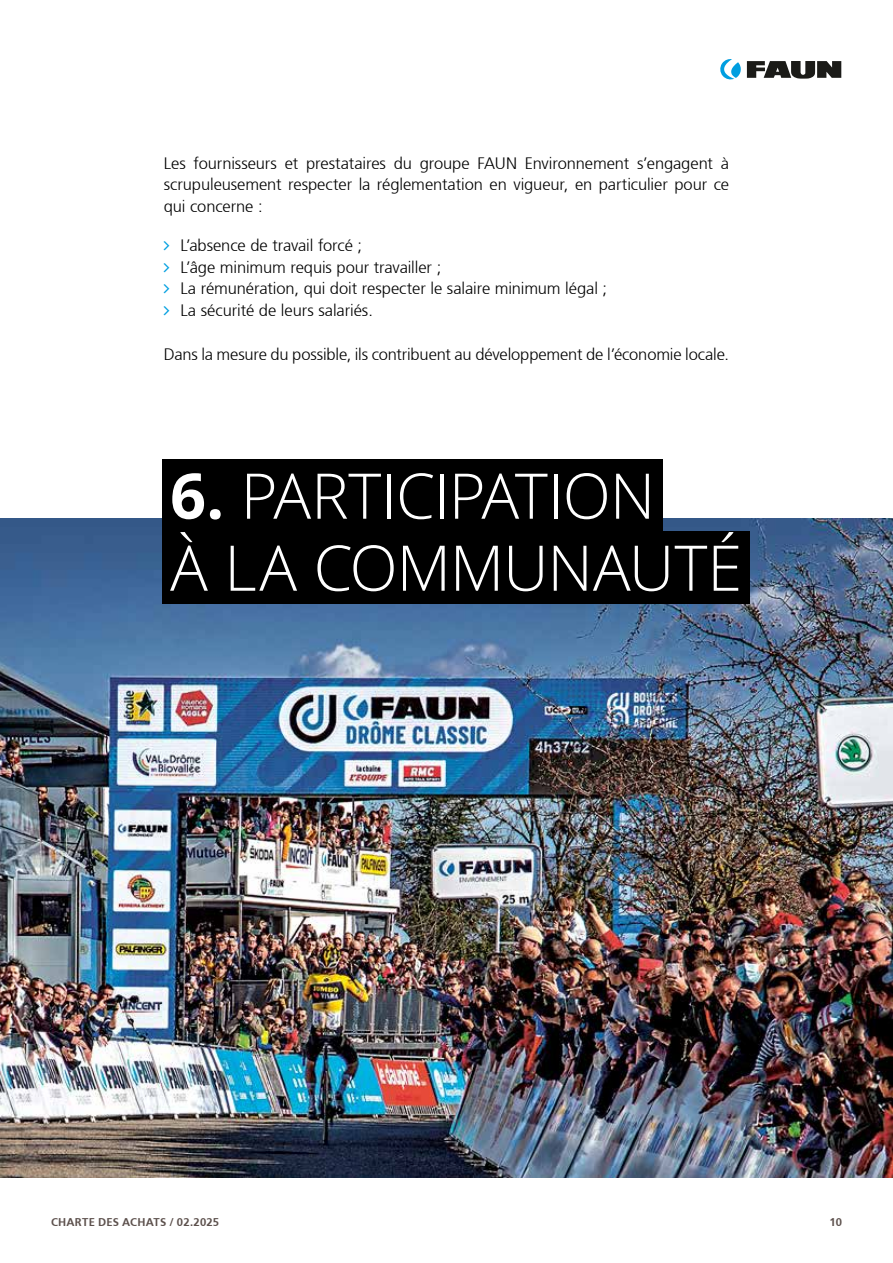
<style>
.page{position:relative;width:893px;height:1263px;background:#fff}
.page>*{position:absolute;margin:0;border:0;box-sizing:border-box;transform-origin:0 0}
.t1{font:300 63px/72px "Open Sans";letter-spacing:-.015em;color:#fff}
.t2{font:300 16.5px/21.8px "Frutiger";letter-spacing:-.01em;color:#000;text-align:justify}
.t3{font:700 11.25px "Frutiger";letter-spacing:.02em;color:#5d514d}
.s1{font-weight:700}
</style>
<div class="page">
<svg style="left:720px;top:59px;width:122px;height:21px"></svg>
<img style="left:0;top:518px;width:893px;height:660px">
<div style="left:162px;top:459px;width:501px;height:73px;background:#000"></div>
<div style="left:162px;top:531px;width:588px;height:73px;background:#000"></div>
<p class="t2" style="left:164px;top:152px;width:567px">Les fournisseurs et prestataires du groupe FAUN Environnement s’engagent à scrupuleusement respecter la réglementation en vigueur, en particulier pour ce qui concerne :</p>
<p class="t2" style="left:180px;top:234px;width:428px;text-align:left">L’absence de travail forcé ;<br>L’âge minimum requis pour travailler ;<br>La rémunération, qui doit respecter le salaire minimum légal ; La sécurité de leurs salariés.</p>
<p class="t2" style="left:164px;top:343px;width:567px">Dans la mesure du possible, ils contribuent au développement de l’économie locale.</p>
<h1 class="t1" style="left:170px;top:458px;width:573px"><span class="s1">6.</span> PARTICIPATION<br>À LA COMMUNAUTÉ</h1>
<p class="t3" style="left:51px;top:1215px;width:170px">CHARTE DES ACHATS / 02.2025</p>
<p class="t3" style="left:829px;top:1215px;width:14px">10</p>
</div>
